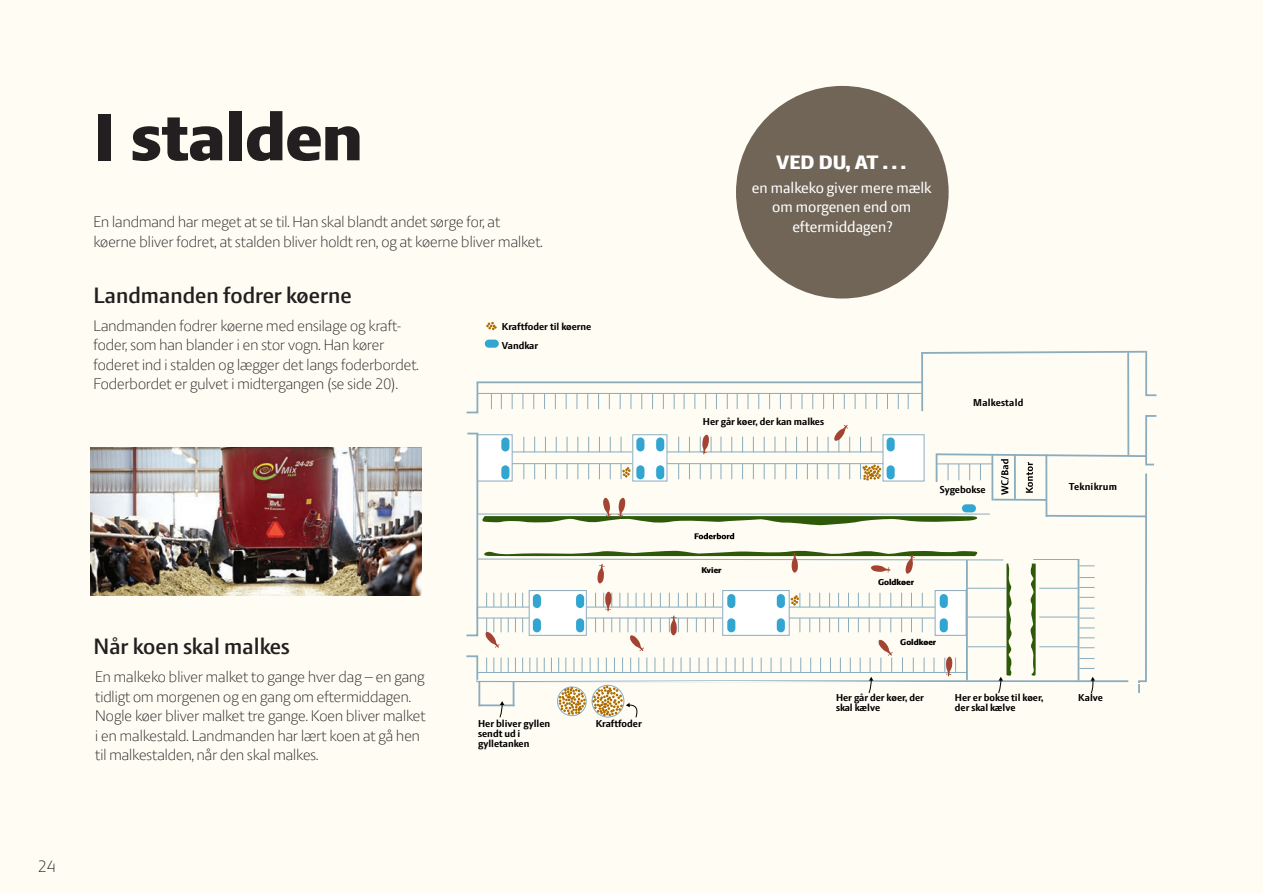
<style>
.page{position:relative;width:1263px;height:893px;background:#fefcf3}
.page>*{position:absolute;margin:0;border:0;box-sizing:border-box;transform-origin:0 0}
.Overskrift_opslag{font:800 72px "LF Press Sans";color:#231f20}
.t1{font:600 24px "LF Press Sans";color:#231f20}
.Brødtekst{font:800 21px "LF Press Sans";color:#fff}
.t2{font:300 18px "LF Press Sans";color:#231f20}
.Brødtekst-2{font:300 16.5px/19.5px "LF Press Sans";color:#231f20}
.Brødtekst_Ved_du_at{font:16.5px/19.5px "LF Press Sans";color:#fff;text-align:center}
.t3{font:700 10.8px/9.9px "LF Press Sans";color:#000}
.t4{font:700 10.8px "LF Press Sans";letter-spacing:.02em;color:#000}
.t5{font:800 9px "LF Press Sans";color:#000}
</style>
<div class="page">
<div style="left:736px;top:86px;width:213px;height:213px;background:#716557;border-radius:50%"></div>
<img style="left:91px;top:447px;width:330px;height:148px">
<div style="left:485px;top:340px;width:14px;height:8px;background:#33a5d1;border-radius:4px"></div>
<svg style="left:486px;top:322px;width:11px;height:8px"></svg>
<svg style="left:466px;top:350px;width:691px;height:368px"></svg>
<p class="Overskrift_opslag" style="left:94px;top:95px;width:271px">I stalden</p>
<p class="Brødtekst-2" style="left:94px;top:212px;width:408px">En landmand har meget at se til. Han skal blandt andet sørge for, at</p>
<p class="Brødtekst-2" style="left:94px;top:231px;width:451px">køerne bliver fodret, at stalden bliver holdt ren, og at køerne bliver malket.</p>
<p class="t1" style="left:94px;top:282px;width:260px">Landmanden fodrer køerne</p>
<p class="Brødtekst-2" style="left:94px;top:315px;width:309px">Landmanden fodrer køerne med ensilage og kraft-</p>
<p class="Brødtekst-2" style="left:94px;top:335px;width:327px">foder, som han blander i en stor vogn. Han kører foderet ind i stalden og lægger det langs foderbordet.<br>Foderbordet er gulvet i midtergangen (se side 20).</p>
<p class="t3" style="left:502px;top:321px;width:91px">Kraftfoder til køerne</p>
<p class="t3" style="left:502px;top:340px;width:38px">Vandkar</p>
<p class="t2" style="left:38px;top:856px;width:19px">24</p>
<p class="t1" style="left:94px;top:632px;width:198px">Når koen skal malkes</p>
<p class="Brødtekst-2" style="left:95px;top:667px;width:332px">En malkeko bliver malket to gange hver dag – en gang tidligt om morgenen og en gang om eftermiddagen.<br>Nogle køer bliver malket tre gange. Koen bliver malket i en malkestald. Landmanden har lært koen at gå hen til malkestalden, når den skal malkes.</p>
<p class="t3" style="left:478px;top:718px;width:74px">Her bliver gyllen sendt ud i gylletanken</p>
<p class="t3" style="left:596px;top:718px;width:48px">Kraftfoder</p>
<p class="Brødtekst" style="left:776px;top:150px;width:131px">VED DU, AT . . .</p>
<p class="Brødtekst_Ved_du_at" style="left:752px;top:177px;width:181px">en malkeko giver mere mælk om morgenen end om</p>
<p class="Brødtekst_Ved_du_at" style="left:792px;top:216px;width:102px">eftermiddagen?</p>
<p class="t3" style="left:703px;top:417px;width:123px">Her går køer, der kan malkes</p>
<p class="t5" style="left:701px;top:565px;width:22px">Kvier</p>
<p class="t4" style="left:973px;top:396px;width:52px">Malkestald</p>
<p class="t3" style="left:940px;top:485px;width:47px">Sygebokse</p>
<p class="t5" style="left:878px;top:577px;width:38px">Goldkøer</p>
<p class="t5" style="left:900px;top:637px;width:38px">Goldkøer</p>
<p class="t4" style="left:1069px;top:481px;width:50px">Teknikrum</p>
<p class="t3" style="left:836px;top:693px;width:89px">Her går der køer, der skal kælve</p>
<p class="t3" style="left:955px;top:693px;width:90px">Her er bokse til køer, der skal kælve</p>
<p class="t3" style="left:1078px;top:693px;width:26px">Kalve</p>
</div>
